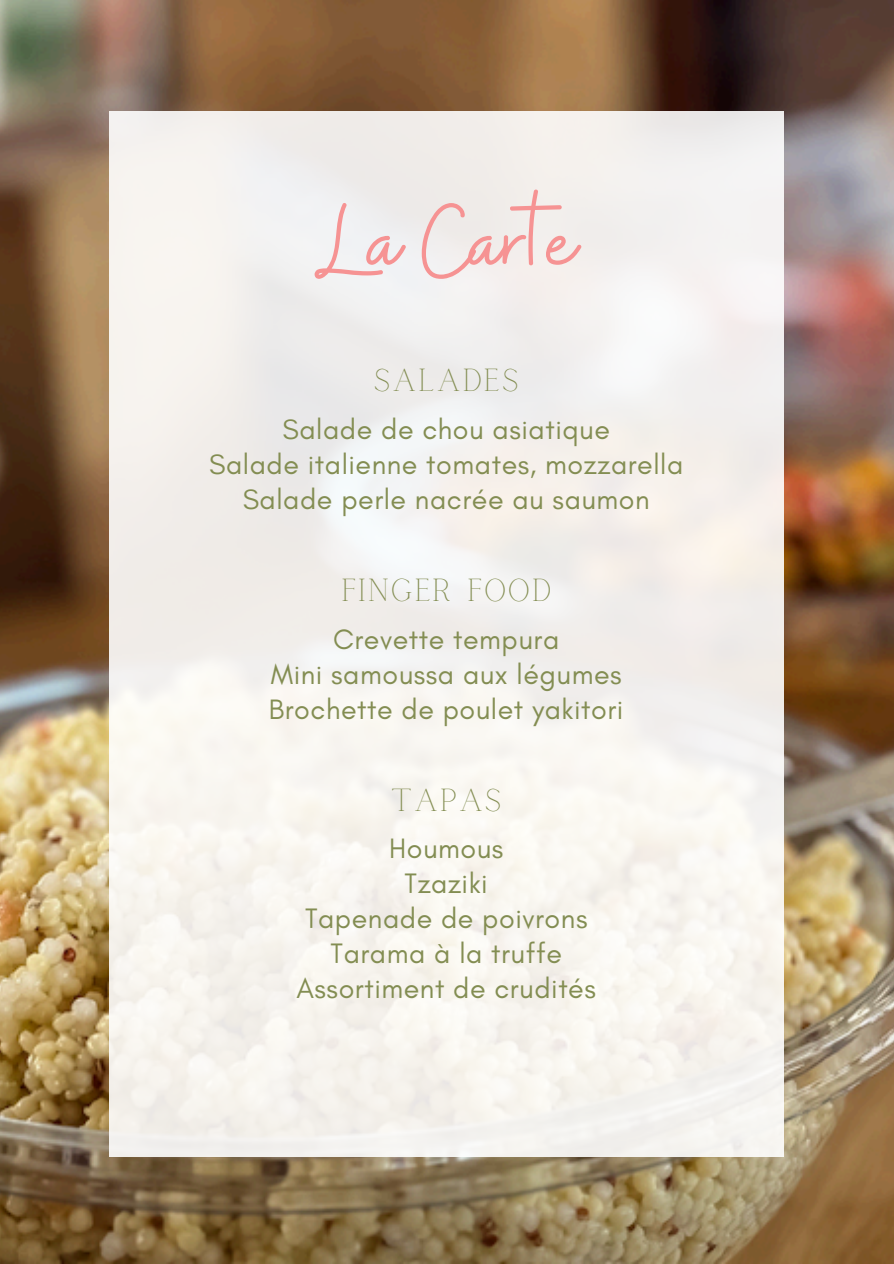
<style>
.page{position:relative;width:894px;height:1264px;background:#fff}
.page>*{position:absolute;margin:0;border:0;box-sizing:border-box;transform-origin:0 0}
.t1{font:105.45px "Buffalo";color:#f69393}
.t2{font:31.65px "Calgary";letter-spacing:.045em;color:#838d52}
.t3{font:28.5px "Glacial Indifference";letter-spacing:.02em;color:#838d52}
</style>
<div class="page">
<img style="left:0;top:0;width:893px;height:1263px">
<div style="left:109px;top:112px;width:674px;height:1044px;background:#f5f2ee"></div>
<p class="t1" style="left:317px;top:173px;width:260px">La Carte</p>
<p class="t2" style="left:373px;top:362px;width:147px">SALADES</p>
<p class="t3" style="left:282px;top:412px;width:329px">Salade de chou asiatique</p>
<p class="t3" style="left:209px;top:447px;width:475px">Salade italienne tomates, mozzarella</p>
<p class="t3" style="left:242px;top:482px;width:408px">Salade perle nacrée au saumon</p>
<p class="t2" style="left:341px;top:572px;width:212px">FINGER FOOD</p>
<p class="t3" style="left:333px;top:621px;width:227px">Crevette tempura</p>
<p class="t3" style="left:271px;top:656px;width:352px">Mini samoussa aux légumes</p>
<p class="t3" style="left:269px;top:691px;width:356px">Brochette de poulet yakitori</p>
<h1 class="t2" style="left:391px;top:782px;width:112px">TAPAS</h1>
<p class="t3" style="left:389px;top:831px;width:116px">Houmous</p>
<p class="t3" style="left:404px;top:866px;width:85px">Tzaziki</p>
<p class="t3" style="left:305px;top:900px;width:284px">Tapenade de poivrons</p>
<p class="t3" style="left:330px;top:935px;width:233px">Tarama à la truffe</p>
<p class="t3" style="left:296px;top:970px;width:301px">Assortiment de crudités</p>
</div>
